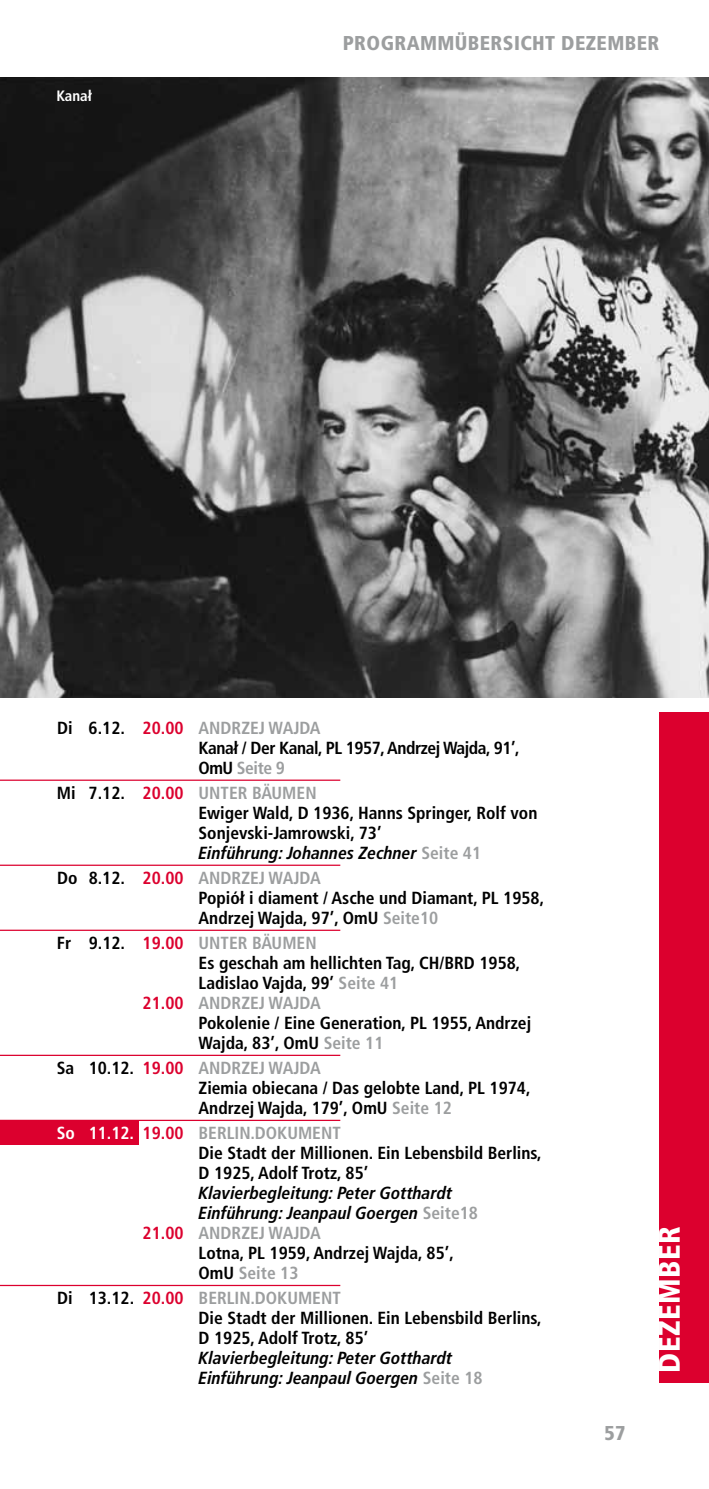
<style>
.page{position:relative;width:709px;height:1489px;background:#fff}
.page>*{position:absolute;margin:0;border:0;box-sizing:border-box;transform-origin:0 0}
.t1{font:900 condensed 30px "Frutiger LT Com";letter-spacing:.02em;color:#fff}
.t2{font:900 condensed 20px "Frutiger LT Com";letter-spacing:.02em;color:#9c9e9f}
.t3{font:700 condensed 17.5px/20px "Frutiger LT Com";color:#000}
.t4{font:italic 700 condensed 17.5px/20px "Frutiger LT Com";color:#000}
.t5{font:700 condensed 17.5px/20px "Frutiger LT Com";letter-spacing:-.025em;color:#000}
.t6{font:700 condensed 17.5px "Frutiger LT Com";color:#9c9e9f}
.t7{font:700 condensed 15px "Frutiger LT Com";color:#fff}
.s1{color:#dc002e}
.s2{color:#9c9e9f}
.s3{font-style:italic}
.s4{color:#000}
.s5{color:#fff}
.s6{font-style:normal;color:#9c9e9f}
</style>
<div class="page">
<div style="left:0;top:1120px;width:138px;height:24px;background:#dc002e"></div>
<div style="left:659px;top:711px;width:50px;height:671px;background:#dc002e"></div>
<hr style="left:0;top:779px;width:340px;height:1px;background:#dc002e">
<hr style="left:0;top:864px;width:340px;height:1px;background:#dc002e">
<hr style="left:0;top:929px;width:340px;height:1px;background:#dc002e">
<hr style="left:0;top:1054px;width:340px;height:1px;background:#dc002e">
<hr style="left:0;top:1119px;width:340px;height:1px;background:#dc002e">
<hr style="left:0;top:1284px;width:340px;height:1px;background:#dc002e">
<img style="left:0;top:78px;width:709px;height:620px">
<p class="t7" style="left:56px;top:87px;width:37px">Kanał</p>
<p class="t2" style="left:343px;top:31px;width:27px">PROGRAMM</p>
<p class="t2" style="left:455px;top:31px;width:25px">ÜBERSICHT</p>
<p class="t2" style="left:561px;top:31px;width:100px">DEZEMBER</p>
<p class="t5" style="left:198px;top:717px;width:323px;text-indent:-141px">Di 6.12. <span class="s1">20.00</span> <span class="s2">ANDRZEJ WAJDA<br></span>Kanał / Der Kanal, PL 1957, Andrzej Wajda, 91’,<br>OmU <span class="s2">Seite 9</span></p>
<p class="t3" style="left:198px;top:782px;width:340px;text-indent:-142px">Mi 7.12. <span class="s1">20.00</span> <span class="s2">UNTER BÄUMEN<br></span>Ewiger Wald, D 1936, Hanns Springer, Rolf von Sonjevski-Jamrowski, 73’<br><span class="s3">Einführung: Johannes Zechner</span> <span class="s2">Seite 41</span></p>
<p class="t3" style="left:198px;top:867px;width:347px;text-indent:-141px">Do 8.12. <span class="s1">20.00</span> <span class="s2">ANDRZEJ WAJDA<br></span>Popiół i diament / Asche und Diamant, PL 1958,<br>Andrzej Wajda, 97’, OmU <span class="s2">Seite10</span></p>
<p class="t6" style="left:57px;top:932px;width:261px"><span class="s4">Fr 9.12.</span> <span class="s1">19.00</span> UNTER BÄUMEN</p>
<p class="t3" style="left:198px;top:952px;width:323px">Es geschah am hellichten Tag, CH/BRD 1958,</p>
<p class="t3" style="left:198px;top:972px;width:201px">Ladislao Vajda, 99’ <span class="s2">Seite 41</span></p>
<p class="t6" style="left:143px;top:992px;width:180px"><span class="s1">21.00</span> ANDRZEJ WAJDA</p>
<p class="t3" style="left:198px;top:1012px;width:334px">Pokolenie / Eine Generation, PL 1955, Andrzej</p>
<p class="t3" style="left:198px;top:1032px;width:186px">Wajda, 83’, OmU <span class="s2">Seite 11</span></p>
<p class="t3" style="left:198px;top:1057px;width:333px;text-indent:-142px">Sa 10.12. <span class="s1">19.00</span> <span class="s2">ANDRZEJ WAJDA<br></span>Ziemia obiecana / Das gelobte Land, PL 1974,<br>Andrzej Wajda, 179’, OmU <span class="s2">Seite 12</span></p>
<p class="t3" style="left:198px;top:1122px;width:344px;text-indent:-142px"><span class="s5">So 11.12.</span> <span class="s1">19.00</span> <span class="s2">BERLIN.DOKUMENT<br></span>Die Stadt der Millionen. Ein Lebensbild Berlins,<br>D 1925, Adolf Trotz, 85’</p>
<p class="t4" style="left:198px;top:1182px;width:255px">Klavierbegleitung: Peter Gotthardt</p>
<p class="t4" style="left:198px;top:1202px;width:281px">Einführung: Jeanpaul Goergen <span class="s6">Seite18</span></p>
<p class="t6" style="left:143px;top:1222px;width:180px"><span class="s1">21.00</span> ANDRZEJ WAJDA</p>
<p class="t3" style="left:198px;top:1242px;width:257px">Lotna, PL 1959, Andrzej Wajda, 85’,</p>
<p class="t6" style="left:198px;top:1262px;width:101px"><span class="s4">OmU</span> Seite 13</p>
<p class="t3" style="left:199px;top:1287px;width:344px;text-indent:-141px">Di 13.12. <span class="s1">20.00</span> <span class="s2">BERLIN.DOKUMENT<br></span>Die Stadt der Millionen. Ein Lebensbild Berlins,<br>D 1925, Adolf Trotz, 85’</p>
<p class="t4" style="left:199px;top:1347px;width:285px">Klavierbegleitung: Peter Gotthardt<br>Einführung: Jeanpaul Goergen <span class="s6">Seite 18</span></p>
<p class="t2" style="left:604px;top:1420px;width:23px">57</p>
<h1 class="t1" style="left:651px;top:1372px;width:149px;rotate:-90deg">DEZEMBER</h1>
</div>
